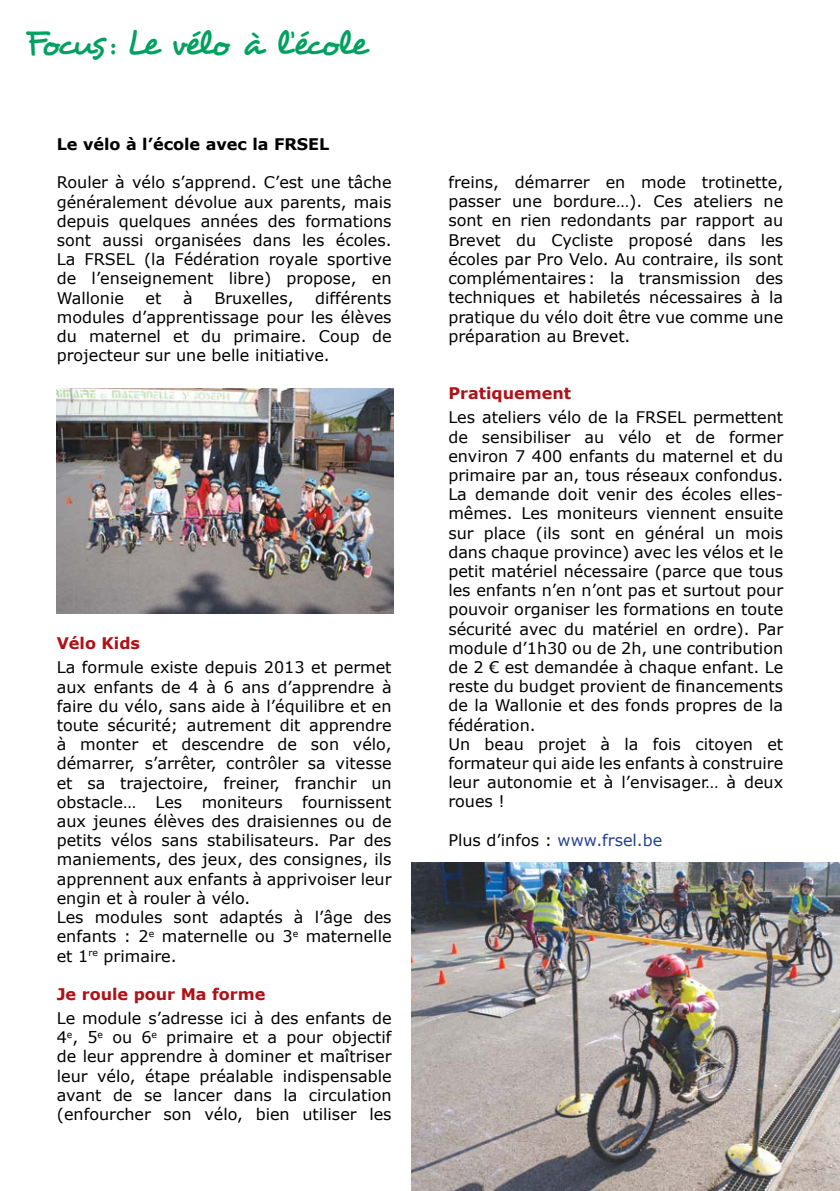
<style>
.page{position:relative;width:840px;height:1191px;background:#fff}
.page>*{position:absolute;margin:0;border:0;box-sizing:border-box;transform-origin:0 0}
.t1{font:36px "Desyrel";letter-spacing:-.11em;color:#00a160}
.corp_de_texte{font:16px/19.2px "Verdana";color:#000;text-align:justify}
.corp_de_texte-2{font:700 16px "Verdana";color:#af1116}
.sous_titre{font:700 16px "Verdana";color:#000}
.s1{color:#25408f}
</style>
<div class="page">
<img style="left:57px;top:388px;width:336px;height:226px">
<img style="left:411px;top:862px;width:428px;height:329px">
<p class="t1" style="left:26px;top:21px;width:343px">Focus : Le vélo à l’école</p>
<p class="sous_titre" style="left:57px;top:133px;width:274px">Le vélo à l’école avec la FRSEL</p>
<p class="corp_de_texte" style="left:57px;top:173px;width:336px">Rouler à vélo s’apprend. C’est une tâche généralement dévolue aux parents, mais depuis quelques années des formations sont aussi organisées dans les écoles.<br>La FRSEL (la Fédération royale sportive de l’enseignement libre) propose, en Wallonie</p>
<p class="corp_de_texte" style="left:57px;top:288px;width:336px;text-indent:258px">différents modules d’apprentissage pour les élèves du maternel et du primaire. Coup de projecteur sur une belle initiative.</p>
<p class="corp_de_texte" style="left:145px;top:288px;width:17px">et</p>
<p class="corp_de_texte" style="left:183px;top:288px;width:11px">à</p>
<p class="corp_de_texte" style="left:214px;top:288px;width:81px">Bruxelles,</p>
<p class="corp_de_texte-2" style="left:57px;top:632px;width:85px">Vélo Kids</p>
<p class="corp_de_texte" style="left:57px;top:658px;width:336px">La formule existe depuis 2013 et permet aux enfants de 4 à 6 ans d’apprendre à faire du vélo, sans aide à l’équilibre et en toute sécurité; autrement dit apprendre à monter et descendre de son vélo, démarrer, s’arrêter, contrôler sa vitesse et sa trajectoire, freiner, franchir un obstacle… Les moniteurs fournissent aux jeunes élèves des draisiennes ou de petits vélos sans stabilisateurs. Par des maniements, des jeux, des consignes, ils apprennent aux enfants à apprivoiser leur engin et à rouler à vélo.</p>
<p class="corp_de_texte" style="left:57px;top:907px;width:336px">Les modules sont adaptés à l’âge des enfants : 2<sup>e</sup> maternelle ou 3<sup>e</sup> maternelle et 1<sup>re</sup> primaire.</p>
<p class="corp_de_texte-2" style="left:57px;top:982px;width:210px">Je roule pour Ma forme</p>
<p class="corp_de_texte" style="left:57px;top:1008px;width:336px">Le module s’adresse ici à des enfants de 4<sup>e</sup>, 5<sup>e</sup> ou 6<sup>e</sup> primaire et a pour objectif de leur apprendre à dominer et maîtriser leur vélo, étape préalable indispensable avant de se lancer dans la circulation (enfourcher son vélo, bien utiliser les</p>
<p class="corp_de_texte" style="left:448px;top:172px;width:336px">freins, démarrer en mode trotinette, passer une bordure…). Ces ateliers ne sont en rien redondants par rapport au Brevet du Cycliste proposé dans les écoles par Pro Velo. Au contraire, ils sont complémentaires: la transmission des techniques et habiletés nécessaires à la pratique du vélo doit être vue comme une préparation au Brevet.</p>
<p class="corp_de_texte-2" style="left:448px;top:382px;width:124px">Pratiquement</p>
<p class="corp_de_texte" style="left:448px;top:408px;width:336px">Les ateliers vélo de la FRSEL permettent de sensibiliser au vélo et de former environ 7 400 enfants du maternel et du primaire par an, tous réseaux confondus.<br>La demande doit venir des écoles elles&shy;mêmes. Les moniteurs viennent ensuite sur place (ils sont en général un mois dans chaque province) avec les vélos et le petit matériel nécessaire (parce que tous les enfants n’en n’ont pas et surtout pour pouvoir organiser les formations en toute sécurité avec du matériel en ordre). Par module d’1h30 ou de 2h, une contribution de 2 € est demandée à chaque enfant. Le reste du budget provient de financements de la Wallonie et des fonds propres de la fédération.</p>
<p class="corp_de_texte" style="left:448px;top:734px;width:336px">Un beau projet à la fois citoyen et formateur qui aide les enfants à construire leur autonomie et à l’envisager… à deux roues !</p>
<p class="corp_de_texte" style="left:448px;top:830px;width:215px">Plus d’infos : <span class="s1">www.frsel.be</span></p>
</div>
